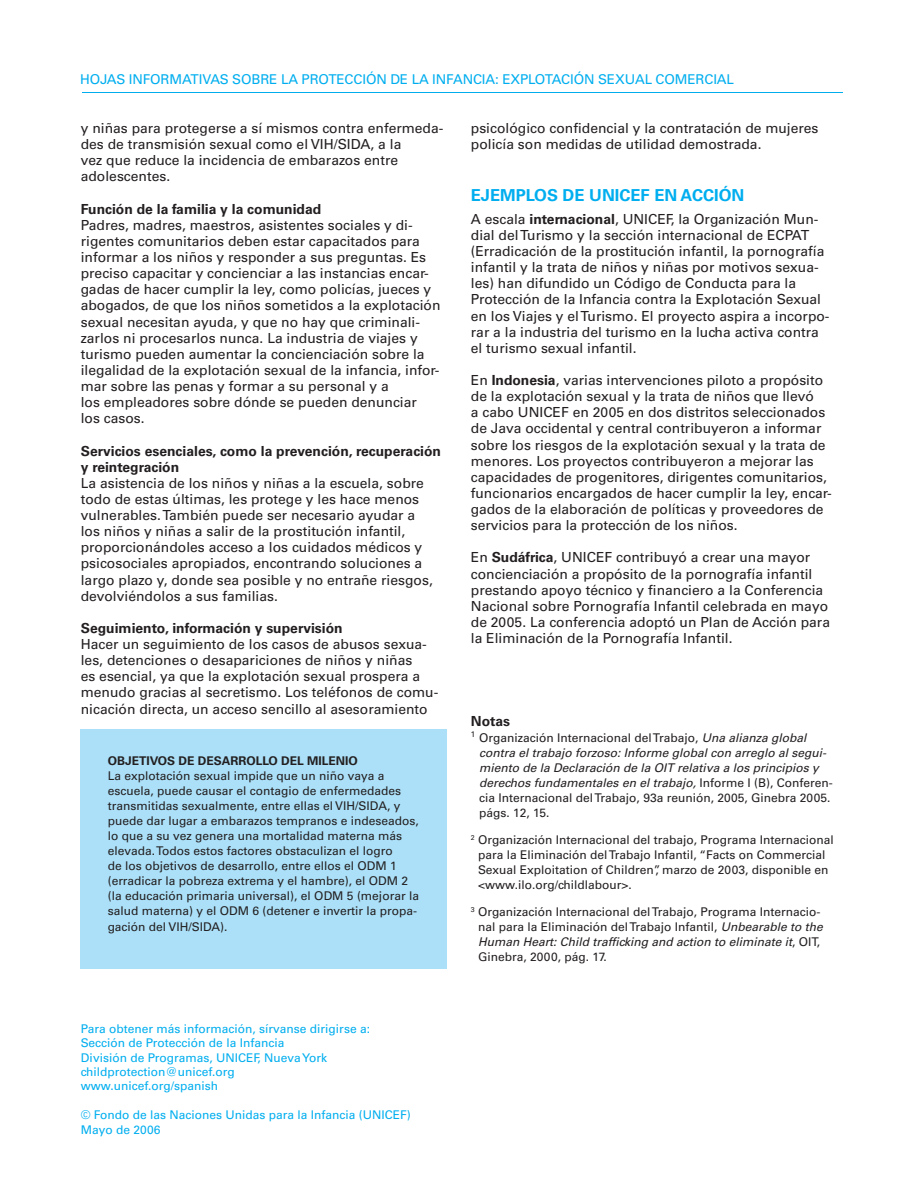
<style>
.page{position:relative;width:918px;height:1188px;background:#fff}
.page>*{position:absolute;margin:0;border:0;box-sizing:border-box;transform-origin:0 0}
.t1{font:700 16.5px "Univers LT Std";color:#00aeef}
.t2{font:13.8px/16.2px "Univers LT Std";color:#231f20}
.t3{font:700 13.8px/16.2px "Univers LT Std";color:#231f20}
.t4{font:13.5px "Univers LT Std";letter-spacing:-.01em;color:#00aeef}
.t5{font:12px/15px "Univers LT Std";color:#231f20}
.t6{font:italic 12px/15px "Univers LT Std";color:#231f20}
.t7{font:12px/14.4px "Univers LT Std";color:#00aeef}
.t8{font:700 12px "Univers LT Std";color:#231f20}
.s1{font-weight:700}
.s2{font-style:normal}
.s3{font-style:italic}
</style>
<div class="page">
<hr style="left:82px;top:93px;width:760px;height:1px;background:#00aeef">
<div style="left:81px;top:729px;width:366px;height:240px;background:#abe0f8"></div>
<p class="t4" style="left:80px;top:71px;width:449px">HOJAS INFORMATIVAS SOBRE LA PROTECCIÓN DE LA INFANCIA: Explotación</p>
<p class="t4" style="left:598px;top:71px;width:37px">sexual</p>
<p class="t4" style="left:656px;top:71px;width:10px">comercial</p>
<p class="t2" style="left:81px;top:120px;width:364px">y niñas para protegerse a sí mismos contra enfermeda&shy;des de transmisión sexual como el VIH/SIDA, a la<br>vez que reduce la incidencia de embarazos entre adolescentes.</p>
<p class="t3" style="left:81px;top:201px;width:242px">Función de la familia y la comunidad</p>
<p class="t2" style="left:81px;top:217px;width:361px">Padres, madres, maestros, asistentes sociales y di&shy;rigentes comunitarios deben estar capacitados para informar a los niños y responder a sus preguntas. Es preciso capacitar y concienciar a las instancias encar&shy;gadas de hacer cumplir la ley, como policías, jueces y abogados, de que los niños sometidos a la explotación sexual necesitan ayuda, y que no hay que criminali&shy;zarlos ni procesarlos nunca. La industria de viajes y turismo pueden aumentar la concienciación sobre la ilegalidad de la explotación sexual de la infancia, infor&shy;mar sobre las penas y formar a su personal y a<br>los empleadores sobre dónde se pueden denunciar<br>los casos.</p>
<p class="t3" style="left:81px;top:443px;width:362px">Servicios esenciales, como la prevención, recuperación y reintegración</p>
<p class="t2" style="left:81px;top:475px;width:354px">La asistencia de los niños y niñas a la escuela, sobre todo de estas últimas, les protege y les hace menos vulnerables. También puede ser necesario ayudar a los niños y niñas a salir de la prostitución infantil, proporcionándoles acceso a los cuidados médicos y psicosociales apropiados, encontrando soluciones a largo plazo y, donde sea posible y no entrañe riesgos, devolviéndolos a sus familias.</p>
<p class="t3" style="left:81px;top:620px;width:263px">Seguimiento, información y supervisión</p>
<p class="t2" style="left:81px;top:636px;width:359px">Hacer un seguimiento de los casos de abusos sexua&shy;les, detenciones o desapariciones de niños y niñas<br>es esencial, ya que la explotación sexual prospera a menudo gracias al secretismo. Los teléfonos de comu&shy;nicación directa, un acceso sencillo al asesoramiento</p>
<p class="t8" style="left:108px;top:753px;width:116px">OBJETIVOS DE DESARRO</p>
<p class="t8" style="left:256px;top:753px;width:97px">LLO DEL MILENIO</p>
<p class="t5" style="left:108px;top:768px;width:313px">La explotación sexual impide que un niño vaya a escuela, puede causar el contagio de enfermedades transmitidas sexualmente, entre ellas el VIH/SIDA, y puede dar lugar a embarazos tempranos e indeseados, lo que a su vez genera una mortalidad materna más elevada. Todos estos factores obstaculizan el logro<br>de los objetivos de desarrollo, entre ellos el ODM 1 (erradicar la pobreza extrema y el hambre), el ODM 2 (la educación primaria universal), el ODM 5 (mejorar la salud materna) y el ODM 6 (detener e invertir la propa-</p>
<p class="t5" style="left:108px;top:919px;width:121px">gación del VIH/SIDA).</p>
<p class="t7" style="left:81px;top:1021px;width:291px">Para obtener más información, sírvanse dirigirse a:<br>Sección de Protección de la Infancia<br>División de Programas, UNICEF, Nueva York childprotection@unicef.org www.unicef.org/spanish</p>
<p class="t7" style="left:81px;top:1108px;width:332px">© Fondo de las Naciones Unidas para la Infancia (UNICEF)<br>Mayo de 2006</p>
<p class="t2" style="left:471px;top:120px;width:349px">psicológico confidencial y la contratación de mujeres policía son medidas de utilidad demostrada.</p>
<p class="t1" style="left:471px;top:185px;width:220px">EJEMPLOS DE UNICEF EN ACCI</p>
<p class="t1" style="left:719px;top:185px;width:27px">ÓN</p>
<p class="t2" style="left:471px;top:211px;width:360px">A escala <span class="s1">internacional</span>, UNICEF, la Organización Mun&shy;dial del Turismo y la sección internacional de ECPAT (Erradicación de la prostitución infantil, la pornografía infantil y la trata de niños y niñas por motivos sexua&shy;les) han difundido un Código de Conducta para la Protección de la Infancia contra la Explotación Sexual en los Viajes y el Turismo. El proyecto aspira a incorpo&shy;rar a la industria del turismo en la lucha activa contra el turismo sexual infantil.</p>
<p class="t2" style="left:471px;top:372px;width:362px">En <span class="s1">Indonesia</span>, varias intervenciones piloto a propósito de la explotación sexual y la trata de niños que llevó<br>a cabo UNICEF en 2005 en dos distritos seleccionados de Java occidental y central contribuyeron a informar sobre los riesgos de la explotación sexual y la trata de menores. Los proyectos contribuyeron a mejorar las capacidades de progenitores, dirigentes comunitarios, funcionarios encargados de hacer cumplir la ley, encar&shy;gados de la elaboración de políticas y proveedores de servicios para la protección de los niños.</p>
<p class="t2" style="left:471px;top:550px;width:361px">En <span class="s1">Sudáfrica</span>, UNICEF contribuyó a crear una mayor concienciación a propósito de la pornografía infantil prestando apoyo técnico y financiero a la Conferencia Nacional sobre Pornografía Infantil celebrada en mayo de 2005. La conferencia adoptó un Plan de Acción para la Eliminación de la Pornografía Infantil.</p>
<p class="t3" style="left:471px;top:713px;width:41px">Notas</p>
<p class="t6" style="left:479px;top:730px;width:355px;text-indent:-8px"><sup>1</sup> <span class="s2">Organización Internacional del Trabajo,</span> Una alianza global contra el trabajo forzoso: Informe global con arreglo al segui&shy;miento de la Declaración de la OIT relativa a los principios y derechos fundamentales en el trabajo, <span class="s2">Informe I (B), Conferen&shy;cia Internacional del Trabajo, 93a reunión, 2005, Ginebra 2005. págs. 12, 15.</span></p>
<p class="t5" style="left:478px;top:832px;width:357px;text-indent:-7px"><sup>2</sup> Organización Internacional del trabajo, Programa Internacional para la Eliminación del Trabajo Infantil, “Facts on Commercial Sexual Exploitation of Children”, marzo de 2003, disponible en &lt;www.ilo.org/childlabour&gt;.</p>
<p class="t5" style="left:478px;top:904px;width:346px;text-indent:-7px"><sup>3</sup> Organización Internacional del Trabajo, Programa Internacio&shy;nal para la Eliminación del Trabajo Infantil, <span class="s3">Unbearable to the Human Heart: Child trafficking and action to eliminate it</span>, OIT, Ginebra, 2000, pág. 17.</p>
</div>
